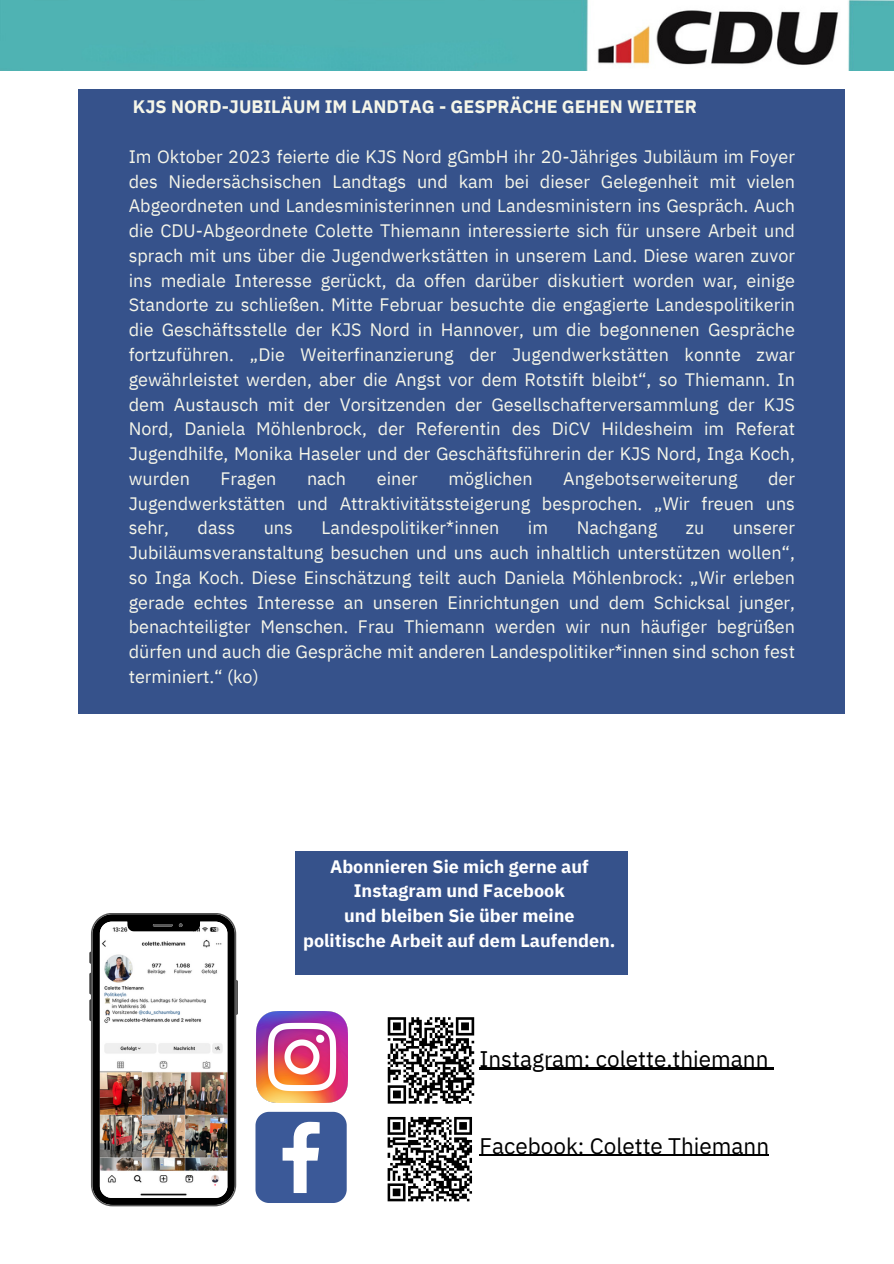
<style>
.page{position:relative;width:894px;height:1264px;background:#fff}
.page>*{position:absolute;margin:0;border:0;box-sizing:border-box;transform-origin:0 0}
.t1{font:22.5px "IBM Plex Sans";color:#000}
.t2{font:18px/24.8px "IBM Plex Sans";color:#f6f6e9;text-align:justify}
.t3{font:700 18px/24.8px "IBM Plex Sans";color:#fff;text-align:center}
.t4{font:700 18px "IBM Plex Sans";color:#f6f6e9}
</style>
<div class="page">
<div style="left:79px;top:89px;width:765px;height:624px;background:#36528b"></div>
<img style="left:0;top:0;width:893px;height:71px">
<img style="left:89px;top:913px;width:149px;height:293px">
<img style="left:257px;top:1011px;width:90px;height:90px">
<svg style="left:255px;top:1111px;width:91px;height:91px"></svg>
<svg style="left:387px;top:1116px;width:85px;height:86px"></svg>
<svg style="left:387px;top:1017px;width:88px;height:87px"></svg>
<hr style="left:479px;top:1067px;width:289px;height:2px;background:#000">
<hr style="left:479px;top:1154px;width:290px;height:1px;background:#000">
<div style="left:295px;top:851px;width:333px;height:123px;background:#36528b"></div>
<h2 class="t4" style="left:133px;top:95px;width:565px">KJS NORD-JUBILÄUM IM LANDTAG - GESPRÄCHE GEHEN WEITER</h2>
<p class="t2" style="left:129px;top:144px;width:667px">Im Oktober 2023 feierte die KJS Nord gGmbH ihr 20-Jähriges Jubiläum im Foyer des Niedersächsischen Landtags und kam bei dieser Gelegenheit mit vielen Abgeordneten und Landesministerinnen und Landesministern ins Gespräch. Auch die CDU-Abgeordnete Colette Thiemann interessierte sich für unsere Arbeit und sprach mit uns über die Jugendwerkstätten in unserem Land. Diese waren zuvor ins mediale Interesse gerückt, da offen darüber diskutiert worden war, einige Standorte zu schließen. Mitte Februar besuchte die engagierte Landespolitikerin die Geschäftsstelle der KJS Nord in Hannover, um die begonnenen Gespräche fortzuführen. „Die Weiterfinanzierung der Jugendwerkstätten konnte zwar gewährleistet werden, aber die Angst vor dem Rotstift bleibt“, so Thiemann. In dem Austausch mit der Vorsitzenden der Gesellschafterversammlung der KJS Nord, Daniela Möhlenbrock, der Referentin des DiCV Hildesheim im Referat Jugendhilfe, Monika Haseler und der Geschäftsführerin der KJS Nord, Inga Koch, wurden</p>
<p class="t2" style="left:129px;top:465px;width:667px;text-indent:639px">der Jugendwerkstätten und Attraktivitätssteigerung besprochen. „Wir freuen uns sehr,</p>
<p class="t2" style="left:220px;top:465px;width:57px">Fragen</p>
<p class="t2" style="left:307px;top:465px;width:41px">nach</p>
<p class="t2" style="left:376px;top:465px;width:43px">einer</p>
<p class="t2" style="left:448px;top:465px;width:86px">möglichen</p>
<p class="t2" style="left:563px;top:465px;width:176px">Angebotserweiterung</p>
<p class="t2" style="left:197px;top:515px;width:39px">dass</p>
<p class="t2" style="left:264px;top:515px;width:31px">uns</p>
<p class="t2" style="left:321px;top:515px;width:179px">Landespolitiker*innen</p>
<p class="t2" style="left:528px;top:515px;width:22px">im</p>
<p class="t2" style="left:576px;top:515px;width:82px">Nachgang</p>
<p class="t2" style="left:685px;top:515px;width:20px">zu</p>
<p class="t2" style="left:129px;top:515px;width:667px;text-indent:604px">unserer Jubiläumsveranstaltung besuchen und uns auch inhaltlich unterstützen wollen“, so Inga Koch. Diese Einschätzung teilt auch Daniela Möhlenbrock: „Wir erleben gerade echtes Interesse an unseren Einrichtungen und dem Schicksal junger, benachteiligter Menschen. Frau Thiemann werden wir nun häufiger begrüßen dürfen und auch die Gespräche mit anderen Landespolitiker*innen sind schon fest terminiert.“ (ko)</p>
<h1 class="t3" style="left:303px;top:853px;width:314px">Abonnieren Sie mich gerne auf<br>Instagram und Facebook<br>und bleiben Sie über meine politische Arbeit auf dem Laufenden.</h1>
<p class="t1" style="left:479px;top:1043px;width:290px">Instagram: colette.thiemann</p>
<p class="t1" style="left:479px;top:1130px;width:291px">Facebook: Colette Thiemann</p>
</div>
